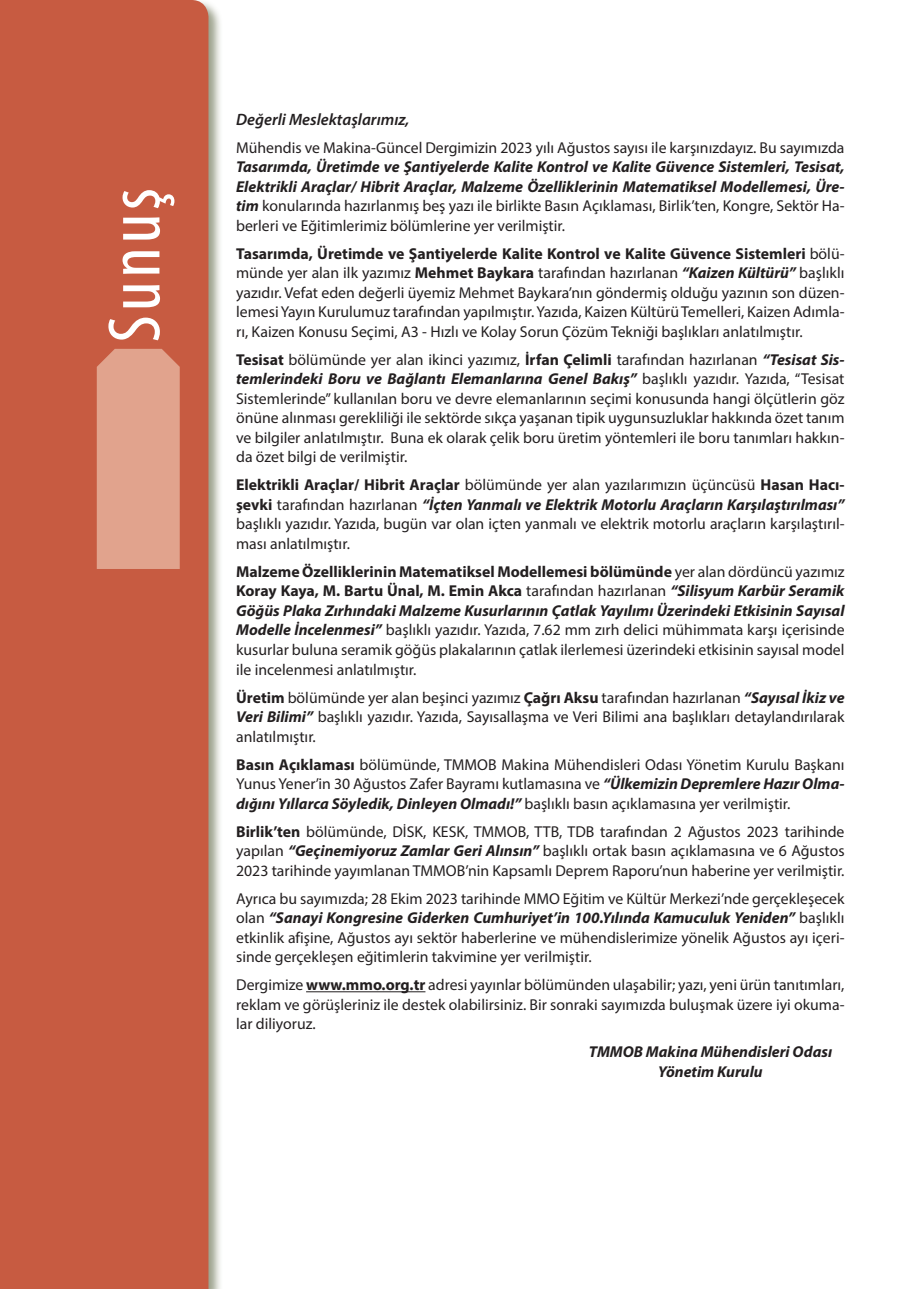
<style>
.page{position:relative;width:919px;height:1289px;background:#fff}
.page>*{position:absolute;margin:0;border:0;box-sizing:border-box;transform-origin:0 0}
.t1{font:condensed 75px "Myriad Pro";letter-spacing:.05em;color:#fff}
.t2{font:italic 600 16.5px "Myriad Pro";color:#231f20}
.t3{font:15.75px/19.5px "Myriad Pro";color:#231f20;text-align:justify}
.t4{font:italic 700 15.75px/19.5px "Myriad Pro";color:#231f20;text-align:justify}
.s1{font-weight:400;font-style:normal}
.s2{font-weight:700}
.s3{font-weight:700;font-style:italic}
</style>
<div class="page">
<div style="left:0;top:0;width:223px;height:1288px;background:#7b8265;opacity:.75"></div>
<div style="left:0;top:0;width:208px;height:1288px;background:#c75b41"></div>
<hr style="left:306px;top:991px;width:119px;height:1px;background:#231f20">
<div style="left:97px;top:349px;width:83px;height:220px;background:#e1a38d"></div>
<h1 class="t1" style="left:89px;top:342px;width:156px;rotate:-90deg">Sunuş</h1>
<p class="t2" style="left:236px;top:109px;width:175px">Değerli Meslektaşlarımız,</p>
<p class="t3" style="left:236px;top:137px;width:610px">Mühendis ve Makina-Güncel Dergimizin 2023 yılı Ağustos sayısı ile karşınızdayız. Bu sayımızda</p>
<p class="t4" style="left:236px;top:157px;width:610px">Tasarımda, Üretimde ve Şantiyelerde Kalite Kontrol ve Kalite Güvence Sistemleri, Tesisat, Elektrikli Araçlar/ Hibrit Araçlar, Malzeme Özelliklerinin Matematiksel Modellemesi, Üre&shy;tim <span class="s1">konularında hazırlanmış beş yazı ile birlikte Basın Açıklaması, Birlik’ten, Kongre, Sektör Ha&shy;berleri ve Eğitimlerimiz bölümlerine yer verilmiştir.</span></p>
<p class="t3" style="left:236px;top:243px;width:610px"><span class="s2">Tasarımda, Üretimde ve Şantiyelerde Kalite Kontrol ve Kalite Güvence Sistemleri</span> bölü&shy;münde yer alan ilk yazımız <span class="s2">Mehmet Baykara</span> tarafından hazırlanan <span class="s3">“Kaizen Kültürü”</span> başlıklı yazıdır. Vefat eden değerli üyemiz Mehmet Baykara’nın göndermiş olduğu yazının son düzen&shy;lemesi Yayın Kurulumuz tarafından yapılmıştır. Yazıda, Kaizen Kültürü Temelleri, Kaizen Adımla&shy;rı, Kaizen Konusu Seçimi, A3 - Hızlı ve Kolay Sorun Çözüm Tekniği başlıkları anlatılmıştır.</p>
<p class="t3" style="left:236px;top:349px;width:610px"><span class="s2">Tesisat</span> bölümünde yer alan ikinci yazımız, <span class="s2">İrfan Çelimli</span> tarafından hazırlanan <span class="s3">“Tesisat Sis&shy;temlerindeki Boru ve Bağlantı Elemanlarına Genel Bakış”</span> başlıklı yazıdır. Yazıda, “Tesisat Sistemlerinde” kullanılan boru ve devre elemanlarının seçimi konusunda hangi ölçütlerin göz önüne alınması gerekliliği ile sektörde sıkça yaşanan tipik uygunsuzluklar hakkında özet tanım ve bilgiler anlatılmıştır. Buna ek olarak çelik boru üretim yöntemleri ile boru tanımları hakkın&shy;da özet bilgi de verilmiştir.</p>
<p class="t3" style="left:236px;top:475px;width:610px"><span class="s2">Elektrikli Araçlar/ Hibrit Araçlar</span> bölümünde yer alan yazılarımızın üçüncüsü <span class="s2">Hasan Hacı&shy;şevki</span> tarafından hazırlanan <span class="s3">“İçten Yanmalı ve Elektrik Motorlu Araçların Karşılaştırılması” </span>başlıklı yazıdır. Yazıda, bugün var olan içten yanmalı ve elektrik motorlu araçların karşılaştırıl&shy;ması anlatılmıştır.</p>
<p class="t3" style="left:236px;top:561px;width:610px"><span class="s2">Malzeme Özelliklerinin Matematiksel Modellemesi bölümünde</span> yer alan dördüncü yazımız <span class="s2">Koray Kaya, M. Bartu Ünal, M. Emin Akca</span> tarafından hazırlanan <span class="s3">“Silisyum Karbür Seramik Göğüs Plaka Zırhındaki Malzeme Kusurlarının Çatlak Yayılımı Üzerindeki Etkisinin Sayısal Modelle İncelenmesi”</span> başlıklı yazıdır. Yazıda, 7.62 mm zırh delici mühimmata karşı içerisinde kusurlar buluna seramik göğüs plakalarının çatlak ilerlemesi üzerindeki etkisinin sayısal model ile incelenmesi anlatılmıştır.</p>
<p class="t3" style="left:236px;top:687px;width:610px"><span class="s2">Üretim</span> bölümünde yer alan beşinci yazımız <span class="s2">Çağrı Aksu</span> tarafından hazırlanan <span class="s3">“Sayısal İkiz ve Veri Bilimi”</span> başlıklı yazıdır. Yazıda, Sayısallaşma ve Veri Bilimi ana başlıkları detaylandırılarak anlatılmıştır.</p>
<p class="t3" style="left:236px;top:754px;width:610px"><span class="s2">Basın Açıklaması</span> bölümünde, TMMOB Makina Mühendisleri Odası Yönetim Kurulu Başkanı Yunus Yener’in 30 Ağustos Zafer Bayramı kutlamasına ve <span class="s3">“Ülkemizin Depremlere Hazır Olma&shy;dığını Yıllarca Söyledik, Dinleyen Olmadı!”</span> başlıklı basın açıklamasına yer verilmiştir.</p>
<p class="t3" style="left:236px;top:821px;width:610px"><span class="s2">Birlik’ten</span> bölümünde, DİSK, KESK, TMMOB, TTB, TDB tarafından 2 Ağustos 2023 tarihinde yapılan <span class="s3">“Geçinemiyoruz Zamlar Geri Alınsın”</span> başlıklı ortak basın açıklamasına ve 6 Ağustos 2023 tarihinde yayımlanan TMMOB’nin Kapsamlı Deprem Raporu’nun haberine yer verilmiştir.</p>
<p class="t3" style="left:236px;top:888px;width:610px">Ayrıca bu sayımızda; 28 Ekim 2023 tarihinde MMO Eğitim ve Kültür Merkezi’nde gerçekleşecek olan <span class="s3">“Sanayi Kongresine Giderken Cumhuriyet’in 100.Yılında Kamuculuk Yeniden”</span> başlıklı etkinlik afişine, Ağustos ayı sektör haberlerine ve mühendislerimize yönelik Ağustos ayı içeri&shy;sinde gerçekleşen eğitimlerin takvimine yer verilmiştir.</p>
<p class="t3" style="left:236px;top:974px;width:610px">Dergimize <span class="s2">www.mmo.org.tr</span> adresi yayınlar bölümünden ulaşabilir; yazı, yeni ürün tanıtımları, reklam ve görüşleriniz ile destek olabilirsiniz. Bir sonraki sayımızda buluşmak üzere iyi okuma&shy;lar diliyoruz.</p>
<p class="t4" style="left:588px;top:1041px;width:245px;text-align:center">TMMOB Makina Mühendisleri Odası<br>Yönetim Kurulu</p>
</div>
